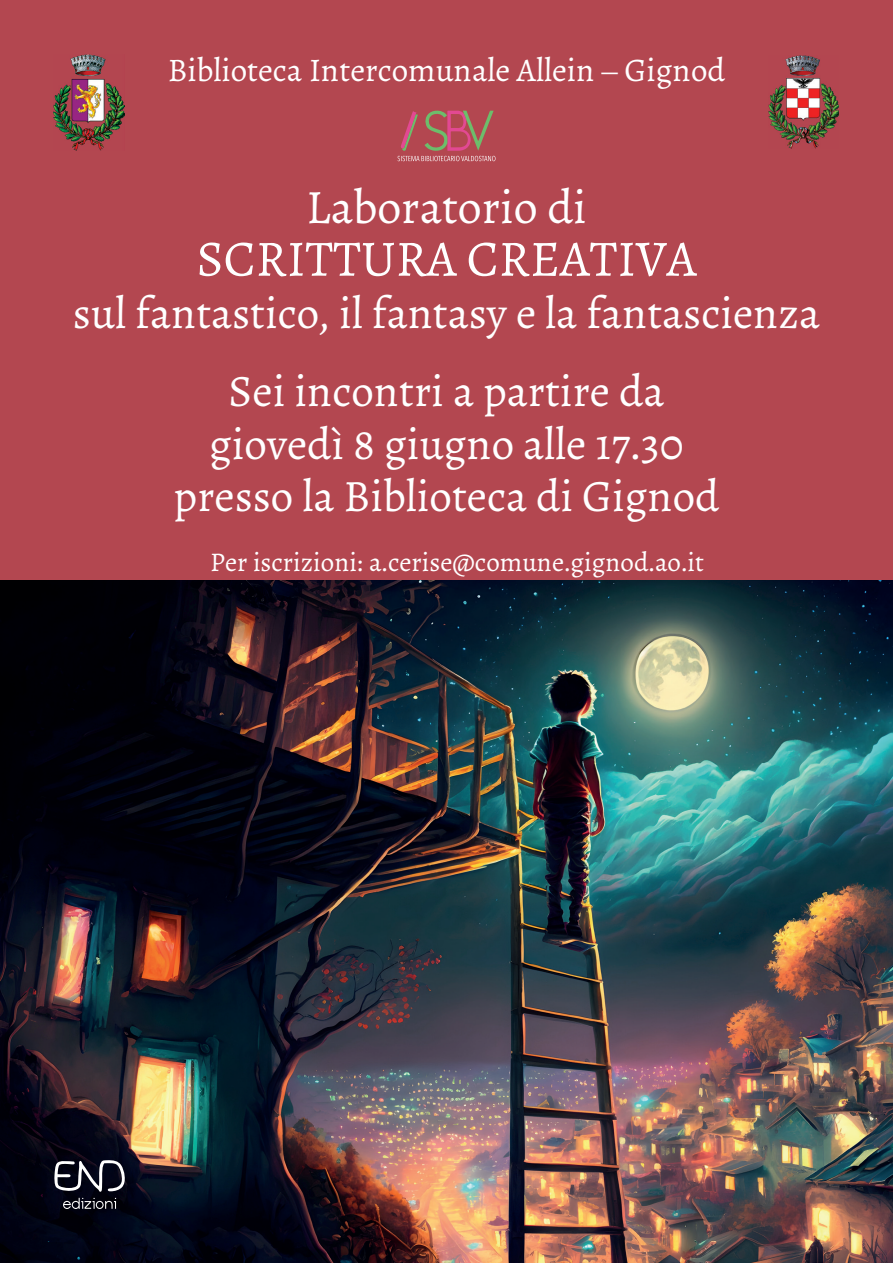
<style>
.page{position:relative;width:893px;height:1263px;background:#b34750}
.page>*{position:absolute;margin:0;border:0;box-sizing:border-box;transform-origin:0 0}
.t1{font:51px "Alegreya";color:#fff}
.t2{font:48px "Alegreya";color:#fff}
.t3{font:45px/78px "Alegreya";color:#fff;text-align:center}
.t4{font:33px "Alegreya";color:#fff}
.t5{font:27px "Alegreya";color:#fff}
.s1{font-family:"Optima"}
</style>
<div class="page">
<img style="left:0;top:580px;width:893px;height:683px">
<svg style="left:397px;top:110px;width:98px;height:51px"></svg>
<img style="left:53px;top:54px;width:72px;height:96px">
<img style="left:769px;top:55px;width:70px;height:94px">
<svg style="left:54px;top:1160px;width:71px;height:32px;background:#474854"></svg>
<svg style="left:63px;top:1198px;width:53px;height:11px"></svg>
<p class="t4" style="left:168px;top:50px;width:559px">Biblioteca Intercomunale Allein <span class="s1">–</span> Gignod</p>
<p class="t2" style="left:306px;top:178px;width:282px">Laboratorio di</p>
<p class="t1" style="left:197px;top:227px;width:501px">SCRITTURA CREATIVA</p>
<p class="t3" style="left:73px;top:274px;width:749px">sul fantastico, il fantasy e la fantascienza<br>Sei incontri a partire da</p>
<p class="t3" style="left:174px;top:418px;width:547px;line-height:52.5px">giovedì 8 giugno alle 17.30 presso la Biblioteca di Gignod</p>
<p class="t5" style="left:210px;top:545px;width:495px">Per iscrizioni: a.cerise@comune.gignod.ao.it</p>
</div>
